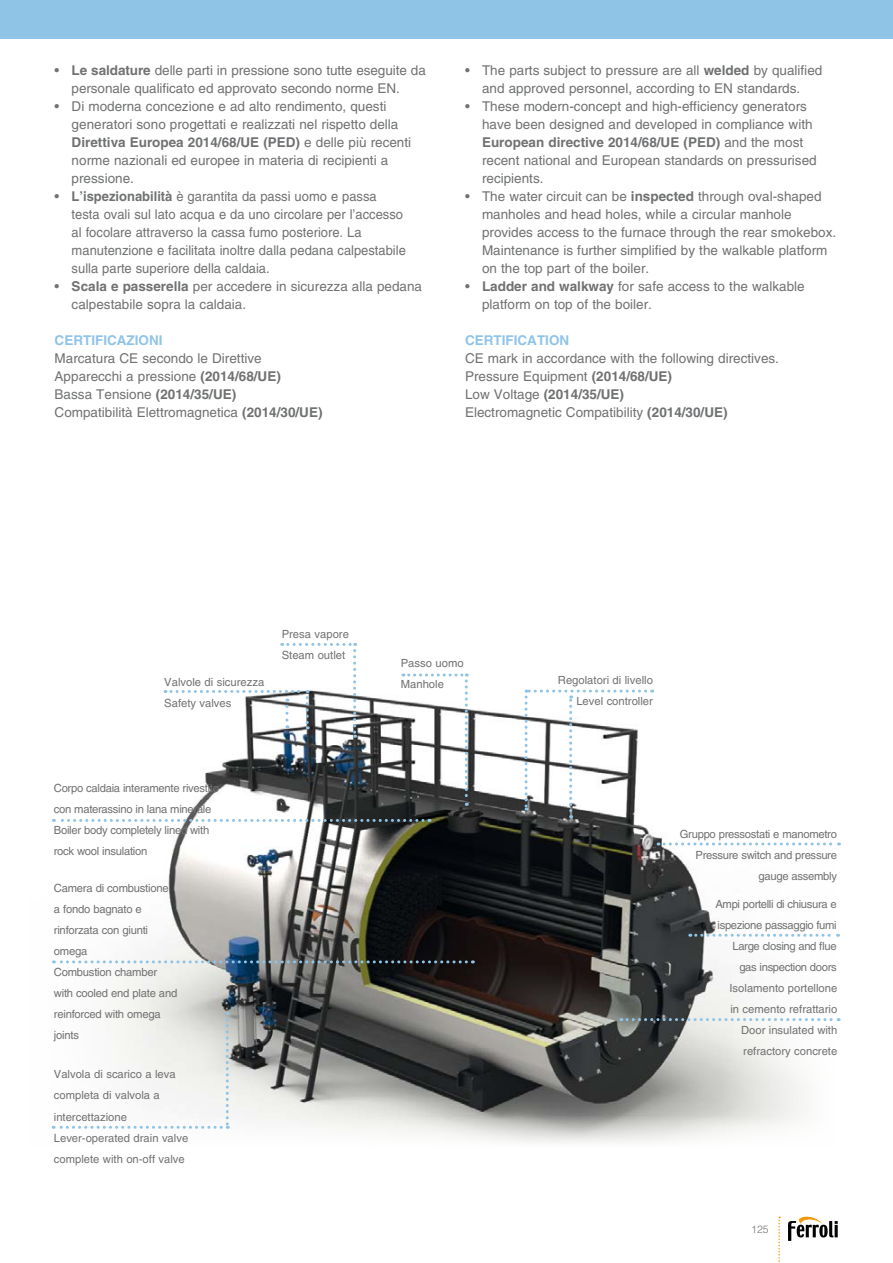
<style>
.page{position:relative;width:893px;height:1263px;background:#fff}
.page>*{position:absolute;margin:0;border:0;box-sizing:border-box;transform-origin:0 0}
.t1{font:13.5px/18px "Helvetica LT Std";color:#707172}
.t2{font:700 13.5px "Helvetica LT Std";color:#90c4e6}
.t3{font:11.25px/21px "Helvetica LT Std";letter-spacing:-.02em;color:#707172}
.t4{font:11.25px/21px "Helvetica LT Std";color:#707172}
.t5{font:300 10.5px "Helvetica LT Std";color:#707172}
.s1{font-weight:700}
</style>
<div class="page">
<svg style="left:788px;top:1216px;width:50px;height:25px"></svg>
<svg style="left:778px;top:1216px;width:2px;height:46px"></svg>
<div style="left:0;top:0;width:893px;height:38px;background:#90c4e6"></div>
<img style="left:52px;top:644px;width:780px;height:471px">
<svg style="left:51px;top:1115px;width:749px;height:28px"></svg>
<svg style="left:53px;top:819px;width:370px;height:3px"></svg>
<svg style="left:621px;top:1018px;width:218px;height:3px"></svg>
<svg style="left:690px;top:934px;width:148px;height:3px"></svg>
<svg style="left:53px;top:960px;width:413px;height:3px"></svg>
<svg style="left:53px;top:1012px;width:176px;height:117px"></svg>
<svg style="left:403px;top:673px;width:65px;height:133px"></svg>
<svg style="left:165px;top:643px;width:191px;height:95px"></svg>
<svg style="left:525px;top:690px;width:121px;height:128px"></svg>
<svg style="left:658px;top:842px;width:181px;height:3px"></svg>
<p class="t1" style="left:72px;top:61px;width:356px;text-indent:-17px">• <span class="s1">Le saldature</span> delle parti in pressione sono tutte eseguite da personale qualificato ed approvato secondo norme EN.</p>
<p class="t1" style="left:72px;top:97px;width:341px;text-indent:-17px">• Di moderna concezione e ad alto rendimento, questi generatori sono progettati e realizzati nel rispetto della <span class="s1">Direttiva Europea 2014/68/UE (PED)</span> e delle più recenti norme nazionali ed europee in materia di recipienti a pressione.</p>
<p class="t1" style="left:72px;top:187px;width:336px;text-indent:-17px">• <span class="s1">L’ispezionabilità</span> è garantita da passi uomo e passa testa ovali sul lato acqua e da uno circolare per l’accesso al focolare attraverso la cassa fumo posteriore. La manutenzione e facilitata inoltre dalla pedana calpestabile sulla parte superiore della caldaia.</p>
<p class="t1" style="left:72px;top:277px;width:352px;text-indent:-17px">• <span class="s1">Scala e passerella</span> per accedere in sicurezza alla pedana calpestabile sopra la caldaia.</p>
<p class="t2" style="left:55px;top:332px;width:110px">CERTIFICAZIONI</p>
<p class="t1" style="left:55px;top:349px;width:269px">Marcatura CE secondo le Direttive Apparecchi a pressione <span class="s1">(2014/68/UE)<br></span>Bassa Tensione <span class="s1">(2014/35/UE)<br></span>Compatibilità Elettromagnetica <span class="s1">(2014/30/UE)</span></p>
<p class="t1" style="left:465px;top:61px;width:359px;text-align:center">• The parts subject to pressure are all <span class="s1">welded</span> by qualified and approved personnel, according to EN standards.</p>
<p class="t1" style="left:482px;top:97px;width:336px;text-indent:-17px">• These modern-concept and high-efficiency generators have been designed and developed in compliance with <span class="s1">European directive 2014/68/UE (PED)</span> and the most recent national and European standards on pressurised recipients.</p>
<p class="t1" style="left:482px;top:187px;width:356px;text-indent:-17px">• The water circuit can be <span class="s1">inspected</span> through oval-shaped manholes and head holes, while a circular manhole provides access to the furnace through the rear smokebox.<br>Maintenance is further simplified by the walkable platform on the top part of the boiler.</p>
<p class="t1" style="left:482px;top:277px;width:324px;text-indent:-17px">• <span class="s1">Ladder and walkway</span> for safe access to the walkable platform on top of the boiler.</p>
<p class="t2" style="left:465px;top:332px;width:106px">CERTIFICATION</p>
<p class="t1" style="left:465px;top:349px;width:315px">CE mark in accordance with the following directives.<br>Pressure Equipment <span class="s1">(2014/68/UE)<br></span>Low Voltage <span class="s1">(2014/35/UE)<br></span>Electromagnetic Compatibility <span class="s1">(2014/30/UE)</span></p>
<p class="t4" style="left:164px;top:671px;width:102px">Valvole di sicurezza<br>Safety valves</p>
<p class="t4" style="left:282px;top:623px;width:69px">Presa vapore<br>Steam outlet</p>
<p class="t3" style="left:54px;top:778px;width:167px">Corpo caldaia interamente rivestito con materassino in lana minerale<br>Boiler body completely lined with rock wool insulation</p>
<p class="t3" style="left:54px;top:877px;width:125px">Camera di combustione a fondo bagnato e rinforzata con giunti omega<br>Combustion chamber with cooled end plate and reinforced with omega joints</p>
<p class="t4" style="left:54px;top:1064px;width:136px">Valvola di scarico a leva completa di valvola a intercettazione<br>Lever-operated drain valve complete with on-off valve</p>
<p class="t4" style="left:401px;top:653px;width:64px">Passo uomo<br>Manhole</p>
<p class="t4" style="left:558px;top:670px;width:97px;text-align:right">Regolatori di livello<br>Level controller</p>
<p class="t3" style="left:680px;top:824px;width:159px;text-align:right">Gruppo pressostati e manometro<br>Pressure switch and pressure gauge assembly</p>
<p class="t3" style="left:715px;top:894px;width:123px;text-align:right">Ampi portelli di chiusura e ispezione passaggio fumi<br>Large closing and flue gas inspection doors</p>
<p class="t4" style="left:729px;top:977px;width:109px;text-align:right">Isolamento portellone in cemento refrattario<br>Door insulated with refractory concrete</p>
<p class="t5" style="left:751px;top:1222px;width:19px">125</p>
</div>
